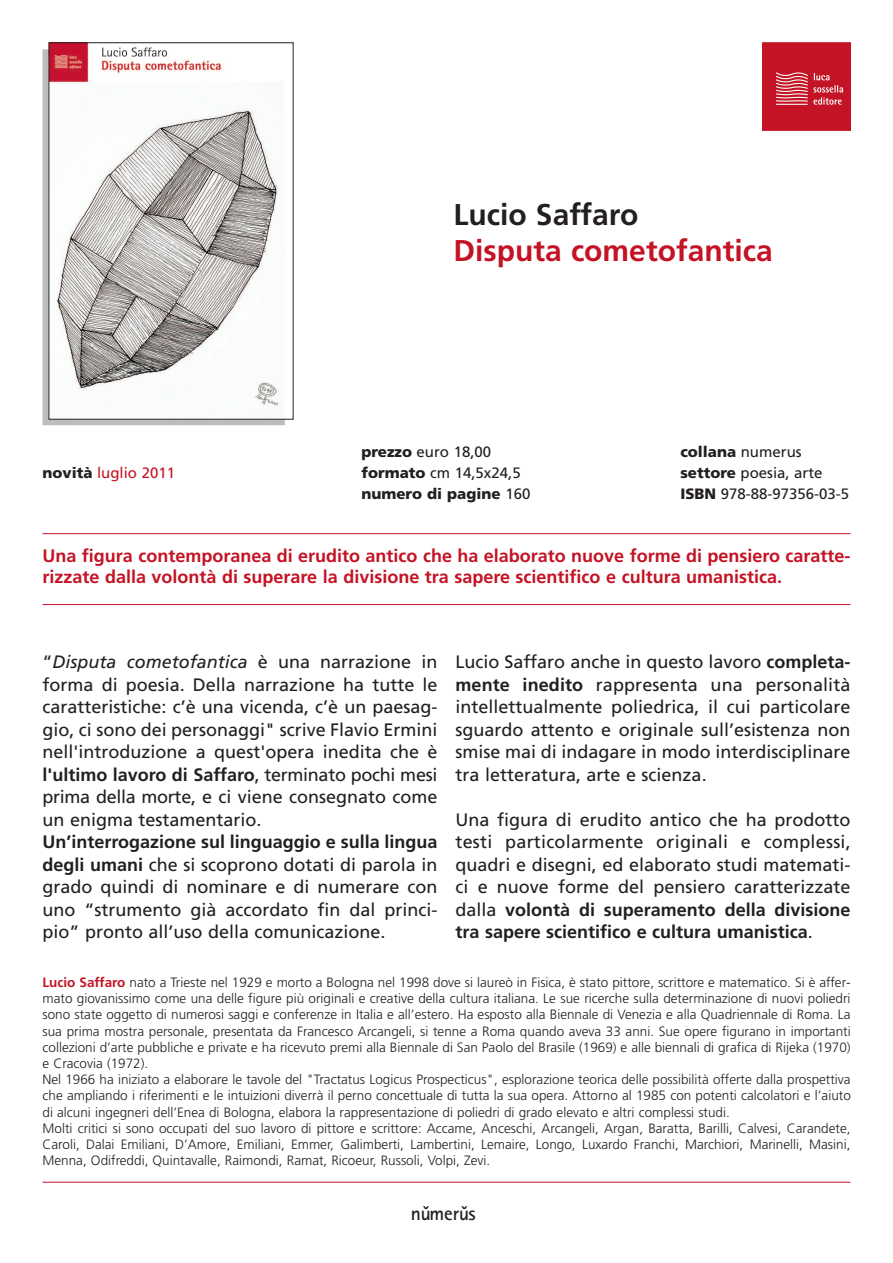
<style>
.page{position:relative;width:893px;height:1263px;background:#fff}
.page>*{position:absolute;margin:0;border:0;box-sizing:border-box;transform-origin:0 0}
.t1{font:700 30px "Frutiger";color:#c41324}
.t2{font:700 30px "Frutiger";color:#231f20}
.t3{font:700 19.5px "Rotis Sans Serif";color:#231f20}
.t4{font:18px/22.5px "Frutiger";color:#231f20;text-align:justify}
.t5{font:700 18px/21px "Frutiger";color:#c41324}
.t6{font:15px/21px "Frutiger";color:#231f20}
.t7{font:900 15px/21px "Frutiger";color:#231f20}
.t8{font:15px "Frutiger";color:#c41324}
.t9{font:300 13.5px/16.2px "Frutiger";color:#231f20}
.s1{font-weight:900;color:#231f20}
.s2{font-weight:400}
.s3{font-weight:900}
.s4{font-style:italic}
.s5{font-weight:700}
.s6{font-weight:700;color:#c41324}
</style>
<div class="page">
<img style="left:763px;top:43px;width:87px;height:87px">
<hr style="left:43px;top:1182px;width:807px;height:1px;background:#c41324">
<div style="left:43px;top:49px;width:242px;height:376px;border:6px solid #bcbdc0"></div>
<img style="left:51px;top:45px;width:234px;height:372px">
<hr style="left:43px;top:604px;width:807px;height:1px;background:#c41324">
<hr style="left:43px;top:533px;width:807px;height:1px;background:#c41324">
<p class="t8" style="left:43px;top:467px;width:134px"><span class="s1">novità</span> luglio 2011</p>
<h1 class="t2" style="left:453px;top:202px;width:186px">Lucio Saffaro</h1>
<h1 class="t1" style="left:453px;top:238px;width:321px">Disputa cometofantica</h1>
<p class="t7" style="left:361px;top:442px;width:171px">prezzo <span class="s2">euro 18,00 </span>formato <span class="s2">cm 14,5x24,5 </span>numero di pagine <span class="s2">160</span></p>
<p class="t6" style="left:680px;top:442px;width:170px"><span class="s3">collana</span> numerus <span class="s3">settore</span> poesia, arte<br><span class="s3">ISBN</span> 978-88-97356-03-5</p>
<h3 class="t5" style="left:43px;top:547px;width:810px">Una figura contemporanea di erudito antico che ha elaborato nuove forme di pensiero caratte&shy;rizzate dalla volontà di superare la divisione tra sapere scientifico e cultura umanistica.</h3>
<p class="t4" style="left:43px;top:652px;width:397px">“<span class="s4">Disputa cometofantica</span> è una narrazione in forma di poesia. Della narrazione ha tutte le caratteristiche: c’è una vicenda, c’è un paesag&shy;gio, ci sono dei personaggi" scrive Flavio Ermini nell'introduzione a quest'opera inedita che è <span class="s5">l'ultimo lavoro di Saffaro</span>, terminato pochi mesi prima della morte, e ci viene consegnato come un enigma testamentario.</p>
<h3 class="t4" style="left:43px;top:832px;width:397px"><span class="s5">Un’interrogazione sul linguaggio e sulla lingua degli umani</span> che si scoprono dotati di parola in grado quindi di nominare e di numerare con uno “strumento già accordato fin dal princi&shy;pio” pronto all’uso della comunicazione.</h3>
<p class="t4" style="left:455px;top:652px;width:396px">Lucio Saffaro anche in questo lavoro <span class="s5">completa&shy;mente inedito</span> rappresenta una personalità intellettualmente poliedrica, il cui particolare sguardo attento e originale sull’esistenza non smise mai di indagare in modo interdisciplinare tra letteratura, arte e scienza.</p>
<p class="t4" style="left:455px;top:810px;width:397px">Una figura di erudito antico che ha prodotto testi particolarmente originali e complessi, quadri e disegni, ed elaborato studi matemati&shy;ci e nuove forme del pensiero caratterizzate dalla <span class="s5">volontà di superamento della divisione tra sapere scientifico e cultura umanistica</span>.</p>
<p class="t9" style="left:43px;top:975px;width:810px"><span class="s6">Lucio Saffaro</span> nato a Trieste nel 1929 e morto a Bologna nel 1998 dove si laureò in Fisica, è stato pittore, scrittore e matematico. Si è affer&shy;mato giovanissimo come una delle figure più originali e creative della cultura italiana. Le sue ricerche sulla determinazione di nuovi poliedri sono state oggetto di numerosi saggi e conferenze in Italia e all’estero. Ha esposto alla Biennale di Venezia e alla Quadriennale di Roma. La sua prima mostra personale, presentata da Francesco Arcangeli, si tenne a Roma quando aveva 33 anni. Sue opere figurano in importanti collezioni d’arte pubbliche e private e ha ricevuto premi alla Biennale di San Paolo del Brasile (1969) e alle biennali di grafica di Rijeka (1970) e Cracovia (1972).<br>Nel 1966 ha iniziato a elaborare le tavole del "Tractatus Logicus Prospecticus", esplorazione teorica delle possibilità offerte dalla prospettiva che ampliando i riferimenti e le intuizioni diverrà il perno concettuale di tutta la sua opera. Attorno al 1985 con potenti calcolatori e l’aiuto di alcuni ingegneri dell’Enea di Bologna, elabora la rappresentazione di poliedri di grado elevato e altri complessi studi.<br>Molti critici si sono occupati del suo lavoro di pittore e scrittore: Accame, Anceschi, Arcangeli, Argan, Baratta, Barilli, Calvesi, Carandete, Caroli, Dalai Emiliani, D’Amore, Emiliani, Emmer, Galimberti, Lambertini, Lemaire, Longo, Luxardo Franchi, Marchiori, Marinelli, Masini, Menna, Odifreddi, Quintavalle, Raimondi, Ramat, Ricoeur, Russoli, Volpi, Zevi.</p>
<h2 class="t3" style="left:411px;top:1206px;width:66px">nuˇmeruˇs</h2>
</div>
